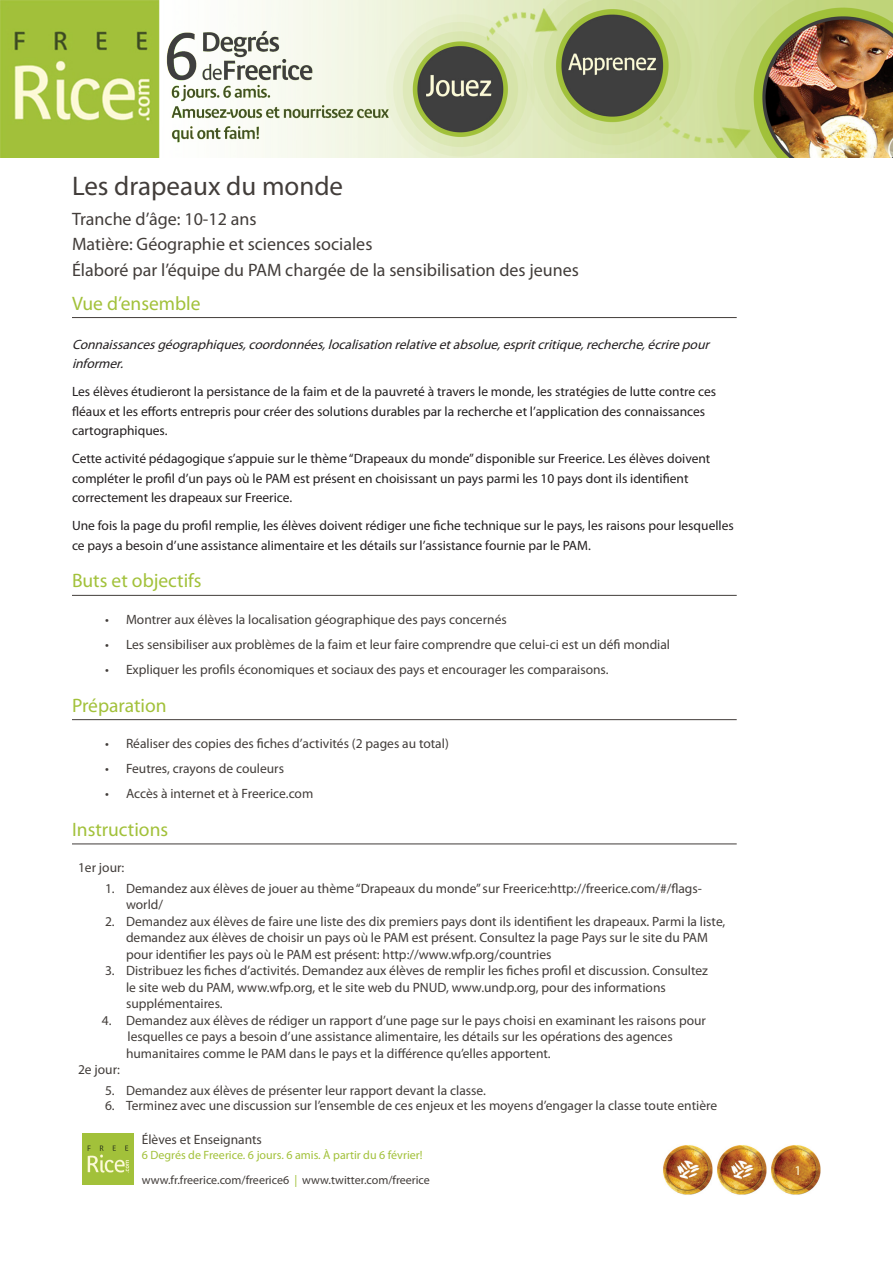
<style>
.page{position:relative;width:893px;height:1263px;background:#fff}
.page>*{position:absolute;margin:0;border:0;box-sizing:border-box;transform-origin:0 0}
.Heading1{font:27px "Myriad Pro";color:#423d3a}
.Heading2{font:19.5px "Myriad Pro";color:#a2c13a}
.Heading1-subtitle{font:18px "Myriad Pro";color:#423d3a}
.ordered-list{font:13.5px/16.5px "Myriad Pro";color:#423d3a}
.BodyText_italics{font:13.5px/19.5px "Myriad Pro";color:#231f20}
.unordered-list{font:13.5px "Myriad Pro";color:#423d3a}
.BodyText_italics-2{font:italic 13.5px/19.5px "Myriad Pro";color:#231f20}
.Page_footer_copyrigh{font:13.5px "Myriad Pro";color:#423d3a}
.page-number{font:13.5px "Myriad Pro";color:#fcfad8}
.Page_footer_WFP_text{font:12px "Myriad Pro";color:#423d3a}
.Page_footer_WFP_text-2{font:12px "Myriad Pro";color:#a2c13a}
.s1{color:#a2c13a}
</style>
<div class="page">
<img style="left:771px;top:1145px;width:50px;height:50px">
<img style="left:83px;top:1134px;width:50px;height:50px">
<img style="left:717px;top:1145px;width:50px;height:50px">
<img style="left:663px;top:1145px;width:50px;height:50px">
<img style="left:0;top:0;width:893px;height:157px">
<hr style="left:72px;top:317px;width:665px;height:1px;background:#423d3a">
<hr style="left:72px;top:595px;width:665px;height:1px;background:#423d3a">
<hr style="left:72px;top:719px;width:665px;height:1px;background:#423d3a">
<hr style="left:72px;top:843px;width:665px;height:1px;background:#423d3a">
<p class="Heading1" style="left:72px;top:169px;width:273px">Les drapeaux du monde</p>
<p class="Heading1-subtitle" style="left:72px;top:208px;width:186px">Tranche d’âge: 10-12 ans</p>
<p class="Heading1-subtitle" style="left:72px;top:233px;width:302px">Matière: Géographie et sciences sociales</p>
<p class="Heading1-subtitle" style="left:72px;top:259px;width:508px">Élaboré par l’équipe du PAM chargée de la sensibilisation des jeunes</p>
<p class="Heading2" style="left:72px;top:291px;width:130px">Vue d’ensemble</p>
<p class="BodyText_italics-2" style="left:72px;top:334px;width:643px">Connaissancesgéographiques,coordonnées,localisationrelativeetabsolue,espritcritique,recherche,écrirepour informer.</p>
<p class="BodyText_italics" style="left:72px;top:382px;width:646px">Les élèves étudieront la persistance de la faim et de la pauvreté à travers le monde, les stratégies de lutte contre ces fléaux et les efforts entrepris pour créer des solutions durables par la recherche et l’application des connaissances cartographiques.</p>
<p class="BodyText_italics" style="left:72px;top:449px;width:640px">Cette activité pédagogique s’appuie sur le thème “Drapeaux du monde” disponible sur Freerice. Les élèves doivent compléter le profil d’un pays où le PAM est présent en choisissant un pays parmi les 10 pays dont ils identifient correctement les drapeaux sur Freerice.</p>
<p class="BodyText_italics" style="left:72px;top:516px;width:663px">Une fois la page du profil remplie, les élèves doivent rédiger une fiche technique sur le pays, les raisons pour lesquelles ce pays a besoin d’une assistance alimentaire et les détails sur l’assistance fournie par le PAM.</p>
<p class="Heading2" style="left:72px;top:569px;width:131px">Buts et objectifs</p>
<p class="unordered-list" style="left:105px;top:611px;width:403px">• Montrer aux élèves la localisation géographique des pays concernés</p>
<p class="unordered-list" style="left:105px;top:636px;width:567px">• Les sensibiliser aux problèmes de la faim et leur faire comprendre que celui-ci est un défi mondial</p>
<p class="unordered-list" style="left:105px;top:661px;width:505px">• Expliquer les profils économiques et sociaux des pays et encourager les comparaisons.</p>
<p class="Heading2" style="left:72px;top:693px;width:96px">Préparation</p>
<p class="unordered-list" style="left:105px;top:735px;width:345px">• Réaliser des copies des fiches d’activités (2 pages au total)</p>
<p class="unordered-list" style="left:105px;top:760px;width:181px">• Feutres, crayons de couleurs</p>
<p class="unordered-list" style="left:105px;top:785px;width:210px">• Accès à internet et à Freerice.com</p>
<p class="Heading2" style="left:72px;top:817px;width:98px">Instructions</p>
<p class="ordered-list" style="left:78px;top:859px;width:48px">1er jour:</p>
<p class="ordered-list" style="left:126px;top:880px;width:577px;text-indent:-21px">1. Demandez aux élèves de jouer au thème “Drapeaux du monde” sur Freerice:http://freerice.com/#/flags&shy;world/</p>
<p class="ordered-list" style="left:126px;top:913px;width:601px;text-indent:-21px">2. Demandez aux élèves de faire une liste des dix premiers pays dont ils identifient les drapeaux. Parmi la liste, demandez aux élèves de choisir un pays où le PAM est présent. Consultez la page Pays sur le site du PAM pour identifier les pays où le PAM est présent: http://www.wfp.org/countries</p>
<p class="ordered-list" style="left:126px;top:962px;width:583px;text-indent:-21px">3. Distribuez les fiches d’activités. Demandez aux élèves de remplir les fiches profil et discussion. Consultez le site web du PAM, www.wfp.org, et le site web du PNUD, www.undp.org, pour des informations supplémentaires.</p>
<p class="ordered-list" style="left:126px;top:1012px;width:582px;text-indent:-24px">4. Demandez aux élèves de rédiger un rapport d’une page sur le pays choisi en examinant les raisons pour lesquelles ce pays a besoin d’une assistance alimentaire, les détails sur les opérations des agences humanitaires comme le PAM dans le pays et la différence qu’elles apportent.</p>
<p class="ordered-list" style="left:78px;top:1061px;width:44px">2e jour:</p>
<p class="ordered-list" style="left:105px;top:1082px;width:382px">5. Demandez aux élèves de présenter leur rapport devant la classe.</p>
<p class="ordered-list" style="left:105px;top:1097px;width:614px">6. Terminez avec une discussion sur l’ensemble de ces enjeux et les moyens d’engager la classe toute entière</p>
<p class="Page_footer_copyrigh" style="left:142px;top:1131px;width:122px">Élèves et Enseignants</p>
<p class="Page_footer_WFP_text-2" style="left:142px;top:1147px;width:282px">6 Degrés de Freerice. 6 jours. 6 amis. À partir du 6 février!</p>
<p class="Page_footer_WFP_text" style="left:142px;top:1173px;width:290px">www.fr.freerice.com/freerice6 <span class="s1">|</span> www.twitter.com/freerice</p>
<p class="page-number" style="left:794px;top:1162px;width:8px">1</p>
</div>
